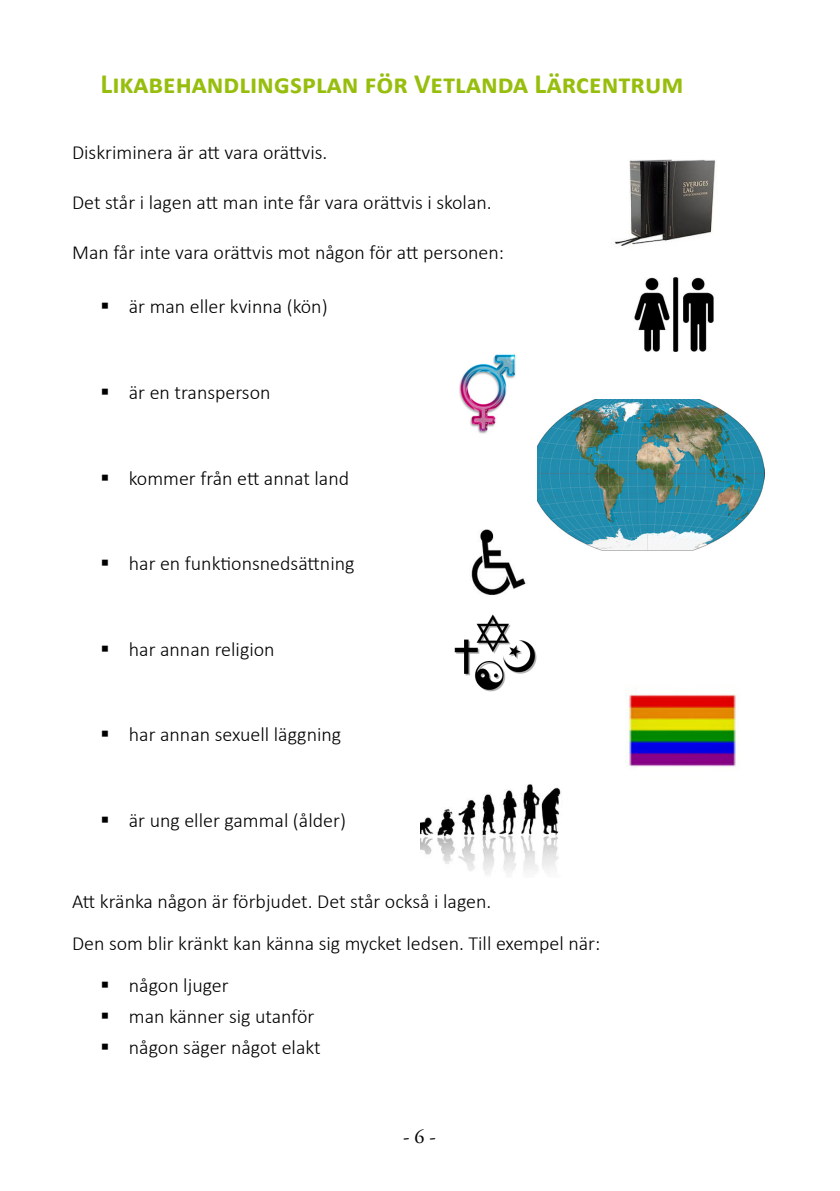
<style>
.page{position:relative;width:840px;height:1191px;background:#fff}
.page>*{position:absolute;margin:0;border:0;box-sizing:border-box;transform-origin:0 0}
.Punktlista{font:700 28px "Calibri";color:#97be0d}
.Brödtext{font:300 20px "Calibri";color:#000}
.Punktlista-2{font:300 20px "Calibri";color:#000}
.t1{font:20px "Adobe Garamond Pro";color:#000}
</style>
<div class="page">
<img style="left:614px;top:159px;width:102px;height:87px">
<img style="left:471px;top:529px;width:55px;height:66px">
<img style="left:454px;top:614px;width:83px;height:78px">
<img style="left:420px;top:784px;width:141px;height:91px">
<img style="left:634px;top:277px;width:80px;height:75px">
<img style="left:537px;top:400px;width:226px;height:150px">
<img style="left:625px;top:694px;width:114px;height:73px">
<img style="left:459px;top:354px;width:57px;height:80px">
<p class="Punktlista" style="left:100px;top:64px;width:584px">Likabehandlingsplan för Vetlanda Lärcentrum</p>
<p class="Brödtext" style="left:72px;top:140px;width:257px">Diskriminera är att vara orättvis.</p>
<p class="Brödtext" style="left:72px;top:190px;width:421px">Det står i lagen att man inte får vara orättvis i skolan.</p>
<p class="Brödtext" style="left:72px;top:240px;width:433px">Man får inte vara orättvis mot någon för att personen:</p>
<p class="Punktlista-2" style="left:100px;top:294px;width:228px">▪ är man eller kvinna (kön)</p>
<p class="Punktlista-2" style="left:100px;top:380px;width:171px">▪ är en transperson</p>
<p class="Punktlista-2" style="left:100px;top:465px;width:250px">▪ kommer från ett annat land</p>
<p class="Punktlista-2" style="left:100px;top:551px;width:255px">▪ har en funktionsnedsättning</p>
<p class="Punktlista-2" style="left:100px;top:636px;width:175px">▪ har annan religion</p>
<p class="Punktlista-2" style="left:100px;top:722px;width:242px">▪ har annan sexuell läggning</p>
<p class="Punktlista-2" style="left:100px;top:808px;width:247px">▪ är ung eller gammal (ålder)</p>
<p class="Brödtext" style="left:72px;top:889px;width:420px">Att kränka någon är förbjudet. Det står också i lagen.</p>
<p class="Brödtext" style="left:72px;top:931px;width:529px">Den som blir kränkt kan känna sig mycket ledsen. Till exempel när:</p>
<p class="Punktlista-2" style="left:100px;top:973px;width:130px">▪ någon ljuger</p>
<p class="Punktlista-2" style="left:100px;top:1004px;width:215px">▪ man känner sig utanför</p>
<p class="Punktlista-2" style="left:100px;top:1035px;width:222px">▪ någon säger något elakt</p>
<p class="t1" style="left:403px;top:1125px;width:34px">- 6 -</p>
</div>
